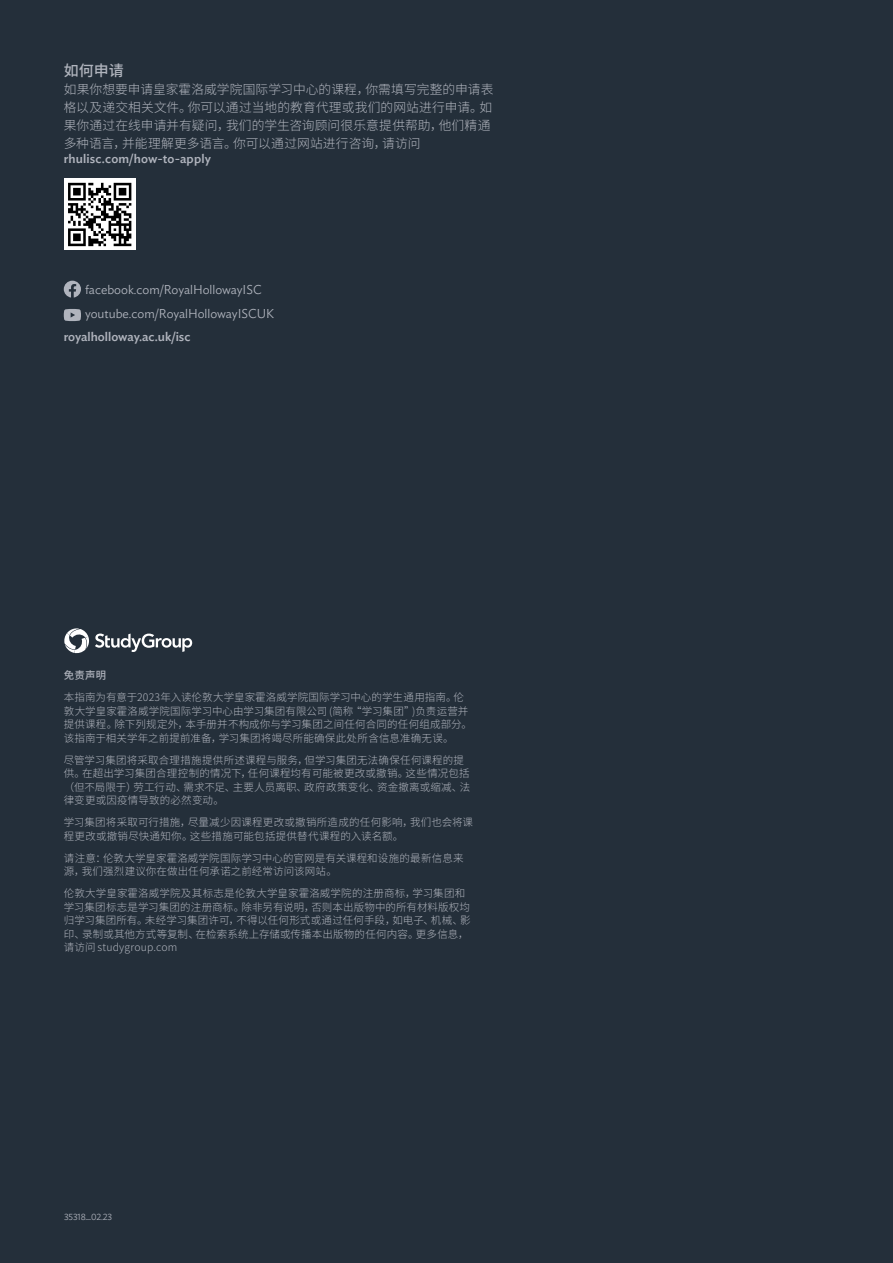
<style>
.page{position:relative;width:893px;height:1263px;background:#242f3a}
.page>*{position:absolute;margin:0;border:0;box-sizing:border-box;transform-origin:0 0}
.t1{font:500 15px "Source Han Sans CN";color:#b0b4bd}
.t2{font:300 12.75px/18px "Source Han Sans CN";letter-spacing:.005em;color:#b0b4bd}
.t3{font:300 12.75px/23.5px "Ideal Sans";color:#b0b4bd}
.t4{font:500 12.75px "Ideal Sans";color:#b0b4bd}
.t5{font:300 10.5px/13.5px "Source Han Sans CN";letter-spacing:.015em;color:#b0b4bd}
.t6{font:500 10.5px "Source Han Sans CN";color:#b0b4bd}
.t7{font:300 9px "Ideal Sans";letter-spacing:-.02em;color:#b0b4bd}
</style>
<div class="page">
<svg style="left:64px;top:281px;width:17px;height:17px"></svg>
<svg style="left:64px;top:309px;width:17px;height:12px"></svg>
<div style="left:64px;top:179px;width:72px;height:71px;background:linear-gradient(to right,#fff,#fff)"></div>
<svg style="left:68px;top:183px;width:63px;height:63px;background:#7c7c7c"></svg>
<svg style="left:95px;top:633px;width:97px;height:19px"></svg>
<svg style="left:64px;top:628px;width:25px;height:25px"></svg>
<h1 class="t1" style="left:64px;top:62px;width:61px">如何申请</h1>
<p class="t2" style="left:64px;top:80px;width:431px">如果你想要申请皇家霍洛威学院国际学习中心的课程，你需填写完整的申请表格以及递交相关文件。你可以通过当地的教育代理或我们的网站进行申请。如果你通过在线申请并有疑问，我们的学生咨询顾问很乐意提供帮助，他们精通多种语言，并能理解更多语言。你可以通过网站进行咨询，请访问</p>
<p class="t4" style="left:64px;top:149px;width:149px">rhulisc.com/how-to-apply</p>
<p class="t3" style="left:85px;top:277px;width:191px">facebook.com/RoyalHollowayISC youtube.com/RoyalHollowayISCUK</p>
<p class="t4" style="left:64px;top:327px;width:128px">royalholloway.ac.uk/isc</p>
<p class="t6" style="left:64px;top:669px;width:44px">免责声明</p>
<p class="t5" style="left:64px;top:691px;width:410px">本指南为有意于2023年入读伦敦大学皇家霍洛威学院国际学习中心的学生通用指南。伦敦大学皇家霍洛威学院国际学习中心由学习集团有限公司 (简称“学习集团”)负责运营并提供课程。除下列规定外，本手册并不构成你与学习集团之间任何合同的任何组成部分。该指南于相关学年之前提前准备，学习集团将竭尽所能确保此处所含信息准确无误。</p>
<p class="t5" style="left:64px;top:753px;width:408px">尽管学习集团将采取合理措施提供所述课程与服务，但学习集团无法确保任何课程的提供。在超出学习集团合理控制的情况下，任何课程均有可能被更改或撤销。这些情况包括（但不局限于）劳工行动、需求不足、主要人员离职、政府政策变化、资金撤离或缩减、法律变更或因疫情导致的必然变动。</p>
<p class="t5" style="left:64px;top:816px;width:411px">学习集团将采取可行措施，尽量减少因课程更改或撤销所造成的任何影响，我们也会将课程更改或撤销尽快通知你。这些措施可能包括提供替代课程的入读名额。</p>
<p class="t5" style="left:64px;top:851px;width:401px">请注意：伦敦大学皇家霍洛威学院国际学习中心的官网是有关课程和设施的最新信息来源，我们强烈建议你在做出任何承诺之前经常访问该网站。</p>
<p class="t5" style="left:64px;top:887px;width:408px">伦敦大学皇家霍洛威学院及其标志是伦敦大学皇家霍洛威学院的注册商标，学习集团和学习集团标志是学习集团的注册商标。除非另有说明，否则本出版物中的所有材料版权均归学习集团所有。未经学习集团许可，不得以任何形式或通过任何手段，如电子、机械、影印、录制或其他方式等复制、在检索系统上存储或传播本出版物的任何内容。更多信息，请访问 studygroup.com</p>
<p class="t7" style="left:64px;top:1210px;width:50px">35318_02.23</p>
</div>
